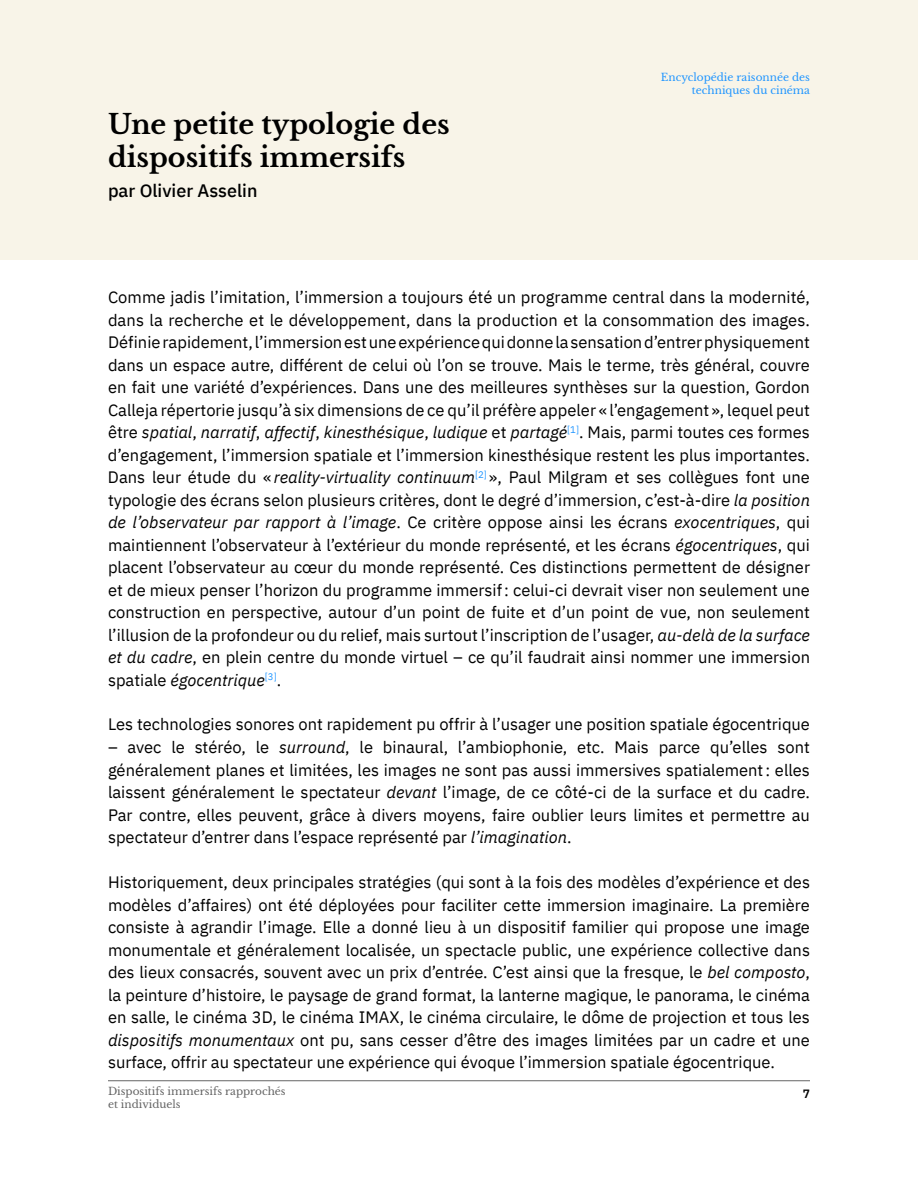
<style>
.page{position:relative;width:918px;height:1188px;background:#fff}
.page>*{position:absolute;margin:0;border:0;box-sizing:border-box;transform-origin:0 0}
.t1{font:700 27px/32.4px "Libre Baskerville";color:#000}
.t2{font:500 18px "IBM Plex Sans";color:#000}
.t3{font:16.5px/22.5px "IBM Plex Sans";color:#000;text-align:right}
.t4{font:italic 16.5px "IBM Plex Sans";color:#000}
.t5{font:600 12px "IBM Plex Sans";color:#000}
.t6{font:10.5px/12.6px "Libre Baskerville";color:#646464}
.t7{font:10.5px/12.6px "Libre Baskerville";color:#1f95ff;text-align:right}
.t8{font:9.6px "IBM Plex Sans";color:#1f95ff}
.s1{font-style:normal}
.s2{font-size:16.5px;color:#000}
.s3{font-style:italic}
</style>
<div class="page">
<hr style="left:108px;top:1080px;width:702px;height:1px;background:#646464">
<div style="left:0;top:0;width:918px;height:259px;background:#f8f4e8"></div>
<h1 class="t1" style="left:108px;top:108px;width:343px">Une petite typologie des dispositifs immersifs</h1>
<p class="t2" style="left:108px;top:177px;width:151px">par Olivier Asselin</p>
<p class="t7" style="left:661px;top:71px;width:151px">Encyclopédie raisonnée des techniques du cinéma</p>
<p class="t3" style="left:108px;top:285px;width:704px">Comme jadis ’l imitation ’l, immersion a toujours été un programme central dans la modernité, dans la recherche et le développement, dans la production et la consommation des images.<br>Définierapidement ’l, immersionestuneexpériencequidonnelasensation ’d entrerphysiquement dans un espace autre, différent de celui où ’l on se trouve. Mais le terme, très général, couvre en fait une variété ’d expériences. Dans une des meilleures synthèses sur la question, Gordon Calleja répertorie jusqu à’ six dimensions de ce qu i l’ préfère appeler « ’l engagement ,» lequel peut Mais, parmi toutes ces formes</p>
<p class="t4" style="left:108px;top:420px;width:461px"><span class="s1">être</span> spatial<span class="s1">,</span> narratif<span class="s1">,</span> affectif<span class="s1">,</span> kinesthésique<span class="s1">,</span> ludique <span class="s1">et</span> partagé</p>
<p class="t3" style="left:108px;top:442px;width:703px">’d engagement ’l, immersion spatiale et ’l immersion kinesthésique restent les plus importantes.</p>
<p class="t3" style="left:497px;top:465px;width:314px">, Paul Milgram et ses collègues font une</p>
<p class="t8" style="left:567px;top:422px;width:18px"><span class="s2">.</span>]1[</p>
<p class="t3" style="left:108px;top:465px;width:704px;text-align:left">Dans leur étude du «<span class="s3">reality-virtuality continuum<br></span>typologie des écrans selon plusieurs critères, dont le degré ’d immersion ’c, est -à- dire <span class="s3">la position de ’l observateur par rapport ’là image</span>. Ce critère oppose ainsi les écrans <span class="s3">exocentriques</span>, qui maintiennent ’l observateur ’là extérieur du monde représenté, et les écrans <span class="s3">égocentriques</span>, qui placent ’l observateur au cœur du monde représenté. Ces distinctions permettent de désigner et de mieux penser ’l horizon du programme immersif: celui-ci devrait viser non seulement une construction en perspective, autour ’d un point de fuite et ’d un point de vue, non seulement ’l illusion de la profondeur ou du relief, mais surtout ’l inscription de ’l usager, <span class="s3">au-delà de la surface et du cadre</span>, en plein centre du monde virtuel – ce qu i l’ faudrait ainsi nommer une immersion</p>
<p class="t8" style="left:265px;top:669px;width:18px"><span class="s2">.</span>[3]</p>
<p class="t8" style="left:475px;top:467px;width:24px">2[ ]<span class="s2">»</span></p>
<p class="t4" style="left:108px;top:667px;width:158px"><span class="s1">spatiale</span> égocentrique</p>
<p class="t3" style="left:108px;top:712px;width:704px">Les technologies sonores ont rapidement pu offrir ’là usager une position spatiale égocentrique sont</p>
<p class="t3" style="left:195px;top:735px;width:53px">stéréo,</p>
<p class="t3" style="left:383px;top:735px;width:186px">binaural ’l, ambiophonie,</p>
<p class="t3" style="left:710px;top:735px;width:59px">qu’elles</p>
<p class="t3" style="left:171px;top:735px;width:15px">le</p>
<p class="t3" style="left:256px;top:735px;width:15px">le</p>
<p class="t4" style="left:279px;top:735px;width:72px">surround<span class="s1">,</span></p>
<p class="t3" style="left:360px;top:735px;width:15px">le</p>
<p class="t3" style="left:615px;top:735px;width:36px">Mais</p>
<p class="t3" style="left:577px;top:735px;width:29px">etc.</p>
<p class="t3" style="left:128px;top:735px;width:36px">avec</p>
<p class="t3" style="left:659px;top:735px;width:43px">parce</p>
<p class="t3" style="left:108px;top:735px;width:704px;text-align:left">–<br>généralement planes et limitées, les images ne sont pas aussi immersives spatialement: elles laissent généralement le spectateur <span class="s3">devant</span> ’l image, de ce côté-ci de la surface et du cadre.<br>Par contre, elles peuvent, grâce à divers moyens, faire oublier leurs limites et permettre au spectateur ’d entrer dans ’l espace représenté par <span class="s3">’l imagination</span>.</p>
<p class="t3" style="left:108px;top:870px;width:704px;text-align:justify">Historiquement, deux principales stratégies (qui sont laà fois des modèles ’d expérience et des modèles ’d affaires) ont été déployées pour faciliter cette immersion imaginaire. La première consiste à agrandir ’l image. Elle a donné lieu à un dispositif familier qui propose une image monumentale et généralement localisée, un spectacle public, une expérience collective dans des lieux consacrés, souvent avec un prix ’d entrée C. ’est ainsi que la fresque le, <span class="s3">bel composto</span>, la peinture ’d histoire le, paysage de grand format la, lanterne magique le, panorama le, cinéma en salle le, cinéma 3D le, cinéma IMAX le, cinéma circulaire le, dôme de projection et tous les <span class="s3">dispositifs monumentaux</span> ont pu, sans cesser ’d être des images limitées par un cadre et une surface, offrir au spectateur une expérience qui évoque ’l immersion spatiale égocentrique.</p>
<p class="t6" style="left:108px;top:1085px;width:179px">Dispositifs immersifs rapprochés et individuels</p>
<p class="t5" style="left:803px;top:1085px;width:9px">7</p>
</div>
